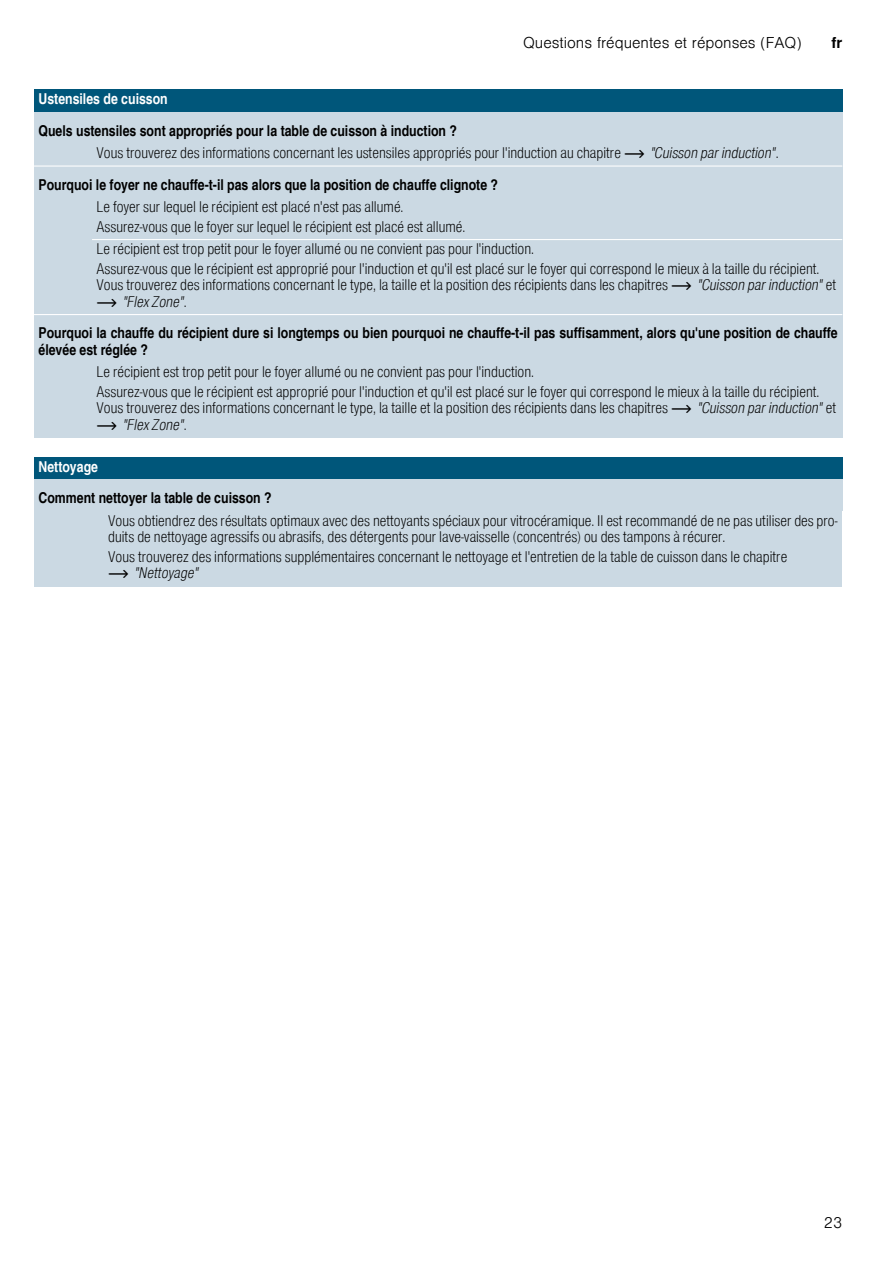
<style>
.page{position:relative;width:893px;height:1263px;background:#fff}
.page>*{position:absolute;margin:0;border:0;box-sizing:border-box;transform-origin:0 0}
.t1{font:15px/19.5px "Nimbus San L Lig Con";color:#000}
.t2{font:15px/16.5px "Nimbus San L Bol Con";color:#000}
.t3{font:300 15px "Nimbus San L";color:#000}
.t4{font:15px "Nimbus San L Lig Con Ita";color:#000}
.t5{font:15px "Nimbus San L Bol Con";color:#fff}
.t6{font:700 15px "Nimbus San L";color:#000}
.s1{font-family:"BSH Symb PH1"}
.s2{font-family:"Nimbus San L Lig Con Ita"}
.s3{font-family:"Nimbus San L Lig Con"}
</style>
<div class="page">
<div style="left:34px;top:90px;width:808px;height:22px;background:#00567a"></div>
<div style="left:34px;top:112px;width:808px;height:32px;background:#cbd9e3"></div>
<div style="left:34px;top:144px;width:58px;height:22px;background:#cbd9e3"></div>
<div style="left:92px;top:144px;width:750px;height:22px;background:#cbd9e3"></div>
<div style="left:34px;top:166px;width:808px;height:32px;background:#cbd9e3"></div>
<div style="left:34px;top:198px;width:58px;height:42px;background:#cbd9e3"></div>
<div style="left:92px;top:198px;width:750px;height:42px;background:#cbd9e3"></div>
<div style="left:34px;top:240px;width:58px;height:75px;background:#cbd9e3"></div>
<div style="left:92px;top:240px;width:750px;height:75px;background:#cbd9e3"></div>
<div style="left:34px;top:315px;width:808px;height:48px;background:#cbd9e3"></div>
<div style="left:34px;top:363px;width:58px;height:75px;background:#cbd9e3"></div>
<div style="left:92px;top:363px;width:750px;height:75px;background:#cbd9e3"></div>
<hr style="left:34px;top:165px;width:808px;height:2px;background:#fff">
<hr style="left:92px;top:239px;width:750px;height:1px;background:#fff">
<hr style="left:34px;top:314px;width:808px;height:1px;background:#fff">
<div style="left:34px;top:457px;width:808px;height:23px;background:#00567a"></div>
<div style="left:34px;top:480px;width:808px;height:31px;background:#cbd9e3"></div>
<div style="left:34px;top:511px;width:70px;height:75px;background:#cbd9e3"></div>
<div style="left:104px;top:511px;width:738px;height:75px;background:#cbd9e3"></div>
<p class="t3" style="left:523px;top:33px;width:280px">Questions fréquentes et réponses (FAQ)</p>
<p class="t6" style="left:831px;top:34px;width:12px">fr</p>
<p class="t5" style="left:39px;top:89px;width:131px">Ustensiles de cuisson</p>
<p class="t2" style="left:39px;top:122px;width:420px">Quels ustensiles sont appropriés pour la table de cuisson à induction ?</p>
<p class="t1" style="left:97px;top:142px;width:683px">Vous trouverez des informations concernant les ustensiles appropriés pour l'induction au chapitre <span class="s1">~</span> <span class="s2">"Cuisson par induction"</span>.</p>
<p class="t2" style="left:39px;top:176px;width:461px">Pourquoi le foyer ne chauffe-t-il pas alors que la position de chauffe clignote ?</p>
<p class="t1" style="left:97px;top:196px;width:370px">Le foyer sur lequel le récipient est placé n'est pas allumé.<br>Assurez-vous que le foyer sur lequel le récipient est placé est allumé.</p>
<p class="t1" style="left:97px;top:238px;width:724px">Le récipient est trop petit pour le foyer allumé ou ne convient pas pour l'induction.<br>Assurez-vous que le récipient est approprié pour l'induction et qu'il est placé sur le foyer qui correspond le mieux à la taille du récipient.</p>
<p class="t1" style="left:97px;top:274px;width:741px">Vous trouverez des informations concernant le type, la taille et la position des récipients dans les chapitres <span class="s1">~</span> <span class="s2">"Cuisson par induction"</span> et</p>
<p class="t4" style="left:97px;top:292px;width:92px"><span class="s1">~</span> "Flex Zone"<span class="s3">.</span></p>
<p class="t2" style="left:39px;top:324px;width:800px">Pourquoi la chauffe du récipient dure si longtemps ou bien pourquoi ne chauffe-t-il pas suffisamment, alors qu'une position de chauffe élevée est réglée ?</p>
<p class="t1" style="left:97px;top:361px;width:724px">Le récipient est trop petit pour le foyer allumé ou ne convient pas pour l'induction.<br>Assurez-vous que le récipient est approprié pour l'induction et qu'il est placé sur le foyer qui correspond le mieux à la taille du récipient.</p>
<p class="t1" style="left:97px;top:397px;width:741px">Vous trouverez des informations concernant le type, la taille et la position des récipients dans les chapitres <span class="s1">~</span> <span class="s2">"Cuisson par induction"</span> et</p>
<p class="t4" style="left:97px;top:415px;width:92px"><span class="s1">~</span> "Flex Zone"<span class="s3">.</span></p>
<p class="t5" style="left:39px;top:457px;width:61px">Nettoyage</p>
<p class="t2" style="left:39px;top:489px;width:235px">Comment nettoyer la table de cuisson ?</p>
<p class="t1" style="left:108px;top:511px;width:730px;line-height:16.5px">Vous obtiendrez des résultats optimaux avec des nettoyants spéciaux pour vitrocéramique. Il est recommandé de ne pas utiliser des pro&shy;duits de nettoyage agressifs ou abrasifs, des détergents pour lave-vaisselle (concentrés) ou des tampons à récurer.</p>
<p class="t1" style="left:108px;top:546px;width:680px">Vous trouverez des informations supplémentaires concernant le nettoyage et l'entretien de la table de cuisson dans le chapitre</p>
<p class="t4" style="left:108px;top:563px;width:92px"><span class="s1">~</span> "Nettoyage"</p>
<p class="t3" style="left:824px;top:1212px;width:20px">23</p>
</div>
